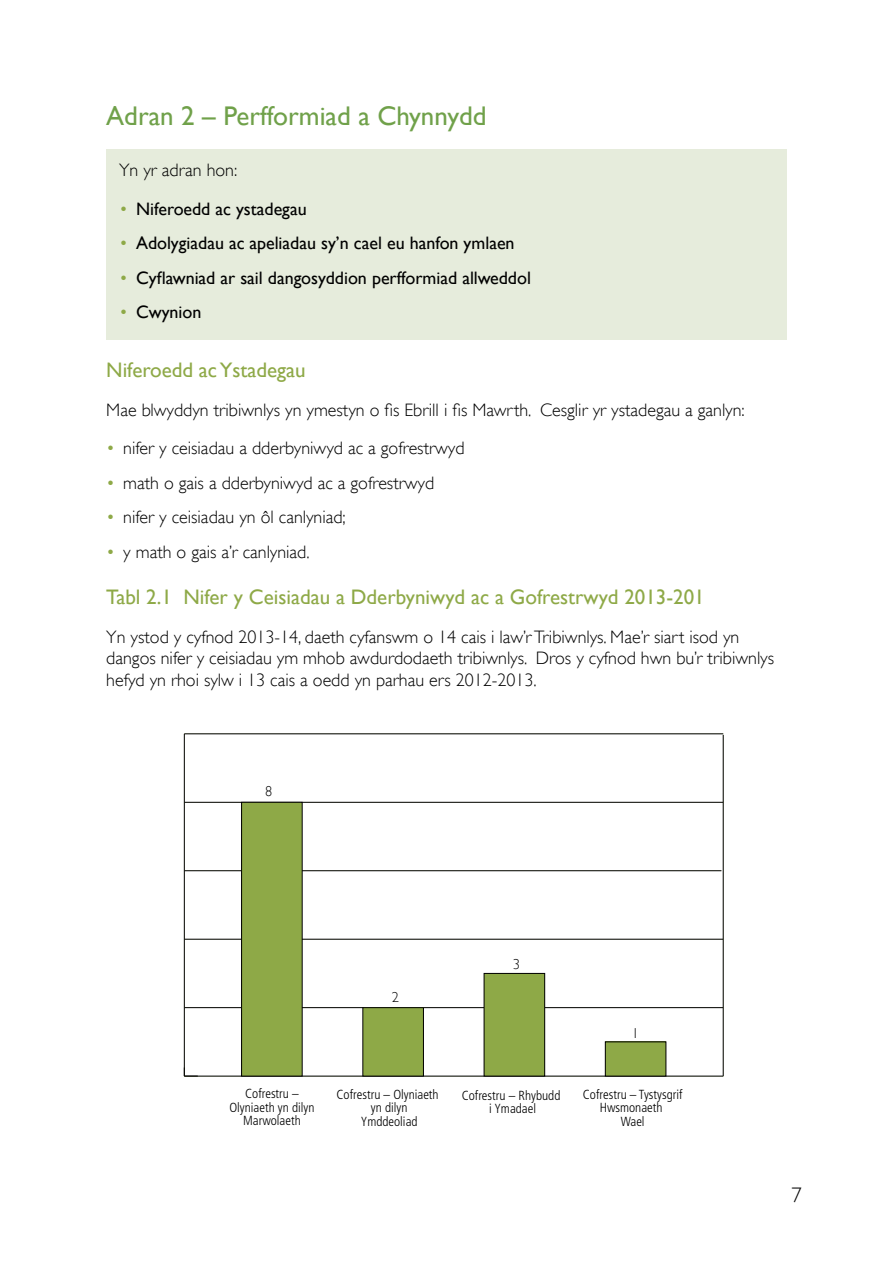
<style>
.page{position:relative;width:893px;height:1263px;background:#fff}
.page>*{position:absolute;margin:0;border:0;box-sizing:border-box;transform-origin:0 0}
.Heading{font:27px "Gill Sans";color:#70a14a}
.Sub_Heading{font:21px "Gill Sans";color:#8ea947}
.t1{font:300 21px "Gill Sans";color:#000}
.Body_TExt{font:300 18px/21.6px "Gill Sans";color:#000}
.t2{font:18px "Gill Sans";color:#000}
.Body_text_-__In_this{font:300 18px "Gill Sans";color:#000}
.t3{font:300 14.4px "Gill Sans";color:#000}
.t4{font:300 condensed 13.2px/13.4px "Frutiger LT Std";color:#000;text-align:center}
.s1{font-weight:300;color:#8ea947}
.s2{color:#8ea947}
</style>
<div class="page">
<div style="left:106px;top:149px;width:681px;height:190px;background:#e6ecdc"></div>
<hr style="left:184px;top:1076px;width:539px;height:1px;background:#000">
<hr style="left:723px;top:735px;width:1px;height:341px;background:#000">
<hr style="left:184px;top:734px;width:1px;height:342px;background:#000">
<svg style="left:184px;top:1067px;width:14px;height:10px"></svg>
<hr style="left:184px;top:1007px;width:539px;height:1px;background:#000">
<hr style="left:184px;top:939px;width:539px;height:1px;background:#000">
<hr style="left:184px;top:870px;width:537px;height:1px;background:#000">
<hr style="left:184px;top:802px;width:539px;height:1px;background:#000">
<hr style="left:184px;top:733px;width:539px;height:1px;background:#000">
<div style="left:605px;top:1042px;width:61px;height:34px;background:#8ea947"></div>
<div style="left:484px;top:973px;width:61px;height:103px;background:#8ea947"></div>
<div style="left:484px;top:973px;width:61px;height:103px;border:1px solid #000"></div>
<div style="left:363px;top:1008px;width:60px;height:68px;background:#8ea947"></div>
<div style="left:363px;top:1007px;width:61px;height:69px;border:1px solid #000"></div>
<div style="left:242px;top:802px;width:60px;height:274px;background:#8ea947"></div>
<div style="left:241px;top:802px;width:61px;height:274px;border:1px solid #000"></div>
<p class="Heading" style="left:106px;top:100px;width:382px">Adran 2 – Perfformiad a Chynnydd</p>
<p class="Body_text_-__In_this" style="left:119px;top:160px;width:120px">Yn yr adran hon:</p>
<p class="t2" style="left:119px;top:198px;width:189px"><span class="s1">•</span> Niferoedd ac ystadegau</p>
<p class="t2" style="left:119px;top:233px;width:397px"><span class="s1">•</span> Adolygiadau ac apeliadau sy’n cael eu hanfon ymlaen</p>
<p class="t2" style="left:119px;top:267px;width:413px"><span class="s1">•</span> Cyflawniad ar sail dangosyddion perfformiad allweddol</p>
<p class="t2" style="left:119px;top:301px;width:84px"><span class="s1">•</span> Cwynion</p>
<p class="Sub_Heading" style="left:106px;top:358px;width:201px">Niferoedd ac Ystadegau</p>
<p class="Body_TExt" style="left:106px;top:399px;width:640px">Mae blwyddyn tribiwnlys yn ymestyn o fis Ebrill i fis Mawrth. Cesglir yr ystadegau a ganlyn:</p>
<p class="Body_TExt" style="left:106px;top:438px;width:360px"><span class="s2">•</span> nifer y ceisiadau a dderbyniwyd ac a gofrestrwyd</p>
<p class="Body_TExt" style="left:106px;top:472px;width:329px"><span class="s2">•</span> math o gais a dderbyniwyd ac a gofrestrwyd</p>
<p class="Body_TExt" style="left:106px;top:506px;width:241px"><span class="s2">•</span> nifer y ceisiadau yn ôl canlyniad;</p>
<p class="Body_TExt" style="left:106px;top:541px;width:205px"><span class="s2">•</span> y math o gais a’r canlyniad.</p>
<p class="Sub_Heading" style="left:106px;top:585px;width:600px">Tabl 2.1 Nifer y Ceisiadau a Dderbyniwyd ac a Gofrestrwyd 2013-201</p>
<p class="Body_TExt" style="left:106px;top:626px;width:669px">Yn ystod y cyfnod 2013-14, daeth cyfanswm o 14 cais i law’r Tribiwnlys. Mae’r siart isod yn dangos nifer y ceisiadau ym mhob awdurdodaeth tribiwnlys. Dros y cyfnod hwn bu’r tribiwnlys hefyd yn rhoi sylw i 13 cais a oedd yn parhau ers 2012-2013.</p>
<p class="t3" style="left:265px;top:783px;width:9px">8</p>
<p class="t3" style="left:392px;top:988px;width:9px">2</p>
<p class="t3" style="left:513px;top:956px;width:9px">3</p>
<p class="t3" style="left:632px;top:1025px;width:9px">1</p>
<p class="t4" style="left:229px;top:1087px;width:87px">Cofrestru –<br>Olyniaeth yn dilyn<br>Marwolaeth</p>
<p class="t4" style="left:462px;top:1088px;width:100px">Cofrestru – Rhybudd i Ymadael</p>
<p class="t4" style="left:583px;top:1088px;width:101px">Cofrestru – Tystysgrif<br>Hwsmonaeth<br>Wael</p>
<p class="t4" style="left:337px;top:1088px;width:104px">Cofrestru – Olyniaeth yn dilyn<br>Ymddeoliad</p>
<p class="t1" style="left:792px;top:1182px;width:12px">7</p>
</div>
